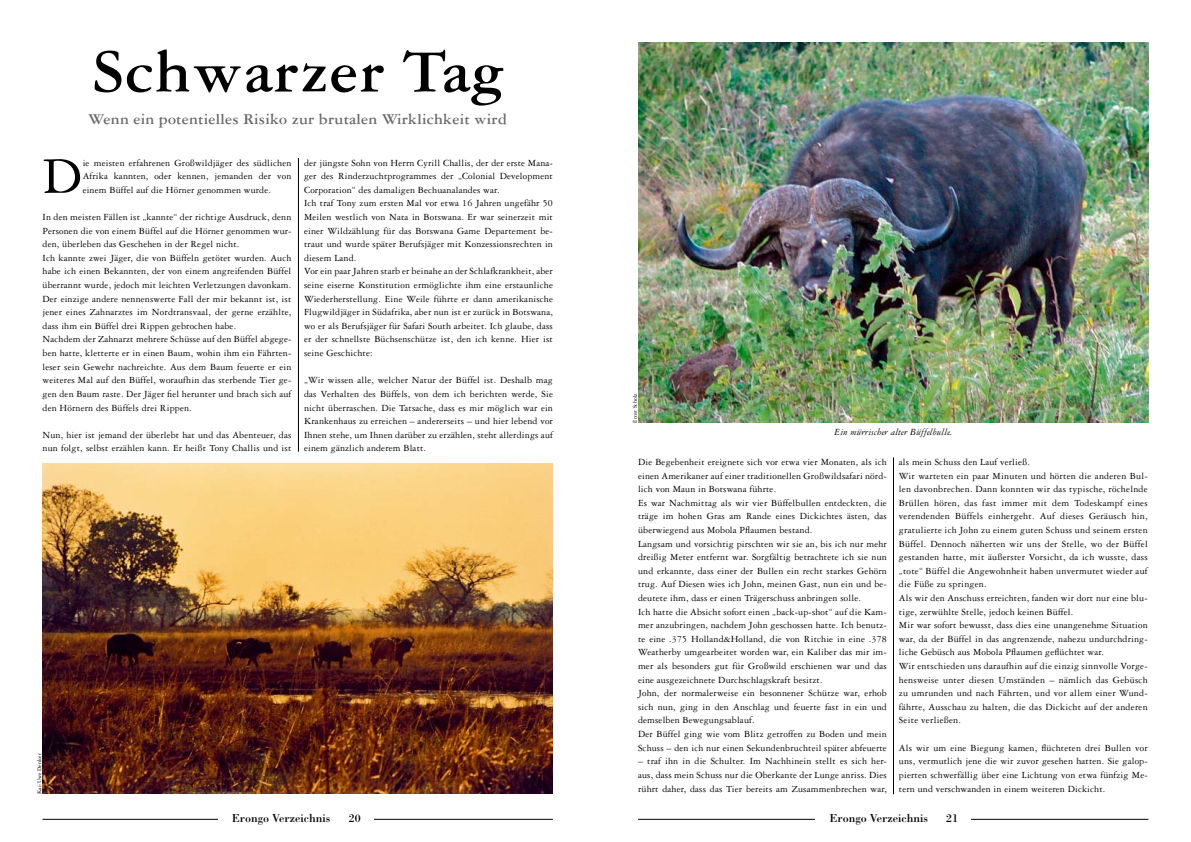
<style>
.page{position:relative;width:1191px;height:842px;background:#fff}
.page>*{position:absolute;margin:0;border:0;box-sizing:border-box;transform-origin:0 0}
.heading_2{font:700 65px "Garamond Three";letter-spacing:.015em;color:#000}
.body_copy{font:54.5px "Garamond Three";color:#000}
.intro{font:700 16px "Garamond Three";letter-spacing:.015em;color:#68676b}
.t1{font:12px "Bodoni";color:#000}
.body_copy-2{font:10px/13.6px "Garamond Three";letter-spacing:.015em;color:#000;text-align:justify}
.captions{font:italic 10px "Garamond Three";letter-spacing:.015em;color:#000}
.body_copy-3{font:6px "Garamond Three";letter-spacing:.015em;color:#000}
</style>
<div class="page">
<hr style="left:43px;top:819px;width:510px;height:1px;background:#000">
<div style="left:218px;top:813px;width:155px;height:21px;background:#fff"></div>
<hr style="left:638px;top:819px;width:510px;height:1px;background:#000">
<div style="left:815px;top:813px;width:156px;height:21px;background:#fff"></div>
<hr style="left:298px;top:158px;width:1px;height:294px;background:#000">
<img style="left:638px;top:42px;width:511px;height:381px">
<hr style="left:893px;top:457px;width:1px;height:337px;background:#000">
<img style="left:43px;top:463px;width:510px;height:330px">
<p class="heading_2" style="left:92px;top:36px;width:413px">Schwarzer Tag</p>
<p class="intro" style="left:88px;top:110px;width:420px">Wenn ein potentielles Risiko zur brutalen Wirklichkeit wird</p>
<p class="body_copy" style="left:43px;top:147px;width:41px">D</p>
<p class="body_copy-2" style="left:83px;top:156px;width:210px">ie meisten erfahrenen Großwildjäger des südlichen Afrika kannten, oder kennen, jemanden der von einem Büffel auf die Hörner genommen wurde.</p>
<p class="body_copy-2" style="left:43px;top:210px;width:250px">In den meisten Fällen ist „kannte“ der richtige Ausdruck, denn Personen die von einem Büffel auf die Hörner genommen wur&shy;den, überleben das Geschehen in der Regel nicht.</p>
<p class="body_copy-2" style="left:43px;top:251px;width:250px">Ich kannte zwei Jäger, die von Büffeln getötet wurden. Auch habe ich einen Bekannten, der von einem angreifenden Büffel überrannt wurde, jedoch mit leichten Verletzungen davonkam.<br>Der einzige andere nennenswerte Fall der mir bekannt ist, ist jener eines Zahnarztes im Nordtransvaal, der gerne erzählte, dass ihm ein Büffel drei Rippen gebrochen habe.</p>
<p class="body_copy-2" style="left:43px;top:333px;width:250px">Nachdem der Zahnarzt mehrere Schüsse auf den Büffel abgege&shy;ben hatte, kletterte er in einen Baum, wohin ihm ein Fährten&shy;leser sein Gewehr nachreichte. Aus dem Baum feuerte er ein weiteres Mal auf den Büffel, woraufhin das sterbende Tier ge&shy;gen den Baum raste. Der Jäger fiel herunter und brach sich auf den Hörnern des Büffels drei Rippen.</p>
<p class="body_copy-2" style="left:43px;top:428px;width:250px">Nun, hier ist jemand der überlebt hat und das Abenteuer, das nun folgt, selbst erzählen kann. Er heißt Tony Challis und ist</p>
<p class="body_copy-2" style="left:304px;top:156px;width:250px">der jüngste Sohn von Herrn Cyrill Challis, der der erste Mana&shy;ger des Rinderzuchtprogrammes der „Colonial Development Corporation“ des damaligen Bechuanalandes war.</p>
<p class="body_copy-2" style="left:304px;top:197px;width:250px">Ich traf Tony zum ersten Mal vor etwa 16 Jahren ungefähr 50<br>Meilen westlich von Nata in Botswana. Er war seinerzeit mit einer Wildzählung für das Botswana Game Departement be&shy;traut und wurde später Berufsjäger mit Konzessionsrechten in diesem Land.</p>
<p class="body_copy-2" style="left:304px;top:265px;width:250px">Vor ein paar Jahren starb er beinahe an der Schlafkrankheit, aber seine eiserne Konstitution ermöglichte ihm eine erstaunliche Wiederherstellung. Eine Weile führte er dann amerikanische Flugwildjäger in Südafrika, aber nun ist er zurück in Botswana, wo er als Berufsjäger für Safari South arbeitet. Ich glaube, dass er der schnellste Büchsenschütze ist, den ich kenne. Hier ist seine Geschichte:</p>
<p class="body_copy-2" style="left:304px;top:373px;width:250px">„Wir wissen alle, welcher Natur der Büffel ist. Deshalb mag das Verhalten des Büffels, von dem ich berichten werde, Sie nicht überraschen. Die Tatsache, dass es mir möglich war ein Krankenhaus zu erreichen – andererseits – und hier lebend vor Ihnen stehe, um Ihnen darüber zu erzählen, steht allerdings auf einem gänzlich anderem Blatt.</p>
<p class="body_copy-3" style="left:36px;top:794px;width:42px;rotate:-90deg">Kai-Uwe Denker</p>
<p class="body_copy-3" style="left:632px;top:423px;width:31px;rotate:-90deg">Ernst Scholz</p>
<p class="captions" style="left:834px;top:427px;width:120px">Ein mürrischer alter Büffelbulle.</p>
<p class="body_copy-2" style="left:638px;top:455px;width:250px">Die Begebenheit ereignete sich vor etwa vier Monaten, als ich einen Amerikaner auf einer traditionellen Großwildsafari nörd&shy;lich von Maun in Botswana führte.</p>
<p class="body_copy-2" style="left:638px;top:496px;width:250px">Es war Nachmittag als wir vier Büffelbullen entdeckten, die träge im hohen Gras am Rande eines Dickichtes ästen, das überwiegend aus Mobola Pflaumen bestand.</p>
<p class="body_copy-2" style="left:638px;top:537px;width:250px">Langsam und vorsichtig pirschten wir sie an, bis ich nur mehr dreißig Meter entfernt war. Sorgfältig betrachtete ich sie nun und erkannte, dass einer der Bullen ein recht starkes Gehörn trug. Auf Diesen wies ich John, meinen Gast, nun ein und be&shy;deutete ihm, dass er einen Trägerschuss anbringen solle.</p>
<p class="body_copy-2" style="left:638px;top:605px;width:250px">Ich hatte die Absicht sofort einen „back-up-shot“ auf die Kam&shy;mer anzubringen, nachdem John geschossen hatte. Ich benutz&shy;te eine .375 Holland&amp;Holland, die von Ritchie in eine .378<br>Weatherby umgearbeitet worden war, ein Kaliber das mir im&shy;mer als besonders gut für Großwild erschienen war und das eine ausgezeichnete Durchschlagskraft besitzt.</p>
<p class="body_copy-2" style="left:638px;top:686px;width:250px">John, der normalerweise ein besonnener Schütze war, erhob sich nun, ging in den Anschlag und feuerte fast in ein und demselben Bewegungsablauf.</p>
<p class="body_copy-2" style="left:638px;top:727px;width:250px">Der Büffel ging wie vom Blitz getroffen zu Boden und mein<br>Schuss – den ich nur einen Sekundenbruchteil später abfeuerte</p>
<p class="body_copy-2" style="left:638px;top:754px;width:250px">– traf ihn in die Schulter. Im Nachhinein stellt es sich her&shy;aus, dass mein Schuss nur die Oberkante der Lunge anriss. Dies rührt daher, dass das Tier bereits am Zusammenbrechen war,</p>
<p class="body_copy-2" style="left:899px;top:455px;width:132px">als mein Schuss den Lauf verließ.</p>
<p class="body_copy-2" style="left:899px;top:469px;width:250px">Wir warteten ein paar Minuten und hörten die anderen Bul&shy;len davonbrechen. Dann konnten wir das typische, röchelnde Brüllen hören, das fast immer mit dem Todeskampf eines verendenden Büffels einhergeht. Auf dieses Geräusch hin, gratulierte ich John zu einem guten Schuss und seinem ersten Büffel. Dennoch näherten wir uns der Stelle, wo der Büffel gestanden hatte, mit äußerster Vorsicht, da ich wusste, dass „tote“ Büffel die Angewohnheit haben unvermutet wieder auf die Füße zu springen.</p>
<p class="body_copy-2" style="left:899px;top:591px;width:250px">Als wir den Anschuss erreichten, fanden wir dort nur eine blu&shy;tige, zerwühlte Stelle, jedoch keinen Büffel.</p>
<p class="body_copy-2" style="left:899px;top:618px;width:250px">Mir war sofort bewusst, dass dies eine unangenehme Situation war, da der Büffel in das angrenzende, nahezu undurchdring&shy;liche Gebüsch aus Mobola Pflaumen geflüchtet war.</p>
<p class="body_copy-2" style="left:899px;top:659px;width:250px">Wir entschieden uns daraufhin auf die einzig sinnvolle Vorge&shy;hensweise unter diesen Umständen – nämlich das Gebüsch zu umrunden und nach Fährten, und vor allem einer Wund&shy;fährte, Ausschau zu halten, die das Dickicht auf der anderen Seite verließen.</p>
<p class="body_copy-2" style="left:899px;top:741px;width:250px">Als wir um eine Biegung kamen, flüchteten drei Bullen vor uns, vermutlich jene die wir zuvor gesehen hatten. Sie galop&shy;pierten schwerfällig über eine Lichtung von etwa fünfzig Me&shy;tern und verschwanden in einem weiteren Dickicht.</p>
<p class="t1" style="left:232px;top:811px;width:100px">Erongo Verzeichnis</p>
<p class="t1" style="left:349px;top:811px;width:13px">20</p>
<p class="t1" style="left:829px;top:811px;width:100px">Erongo Verzeichnis</p>
<p class="t1" style="left:946px;top:811px;width:13px">21</p>
</div>
